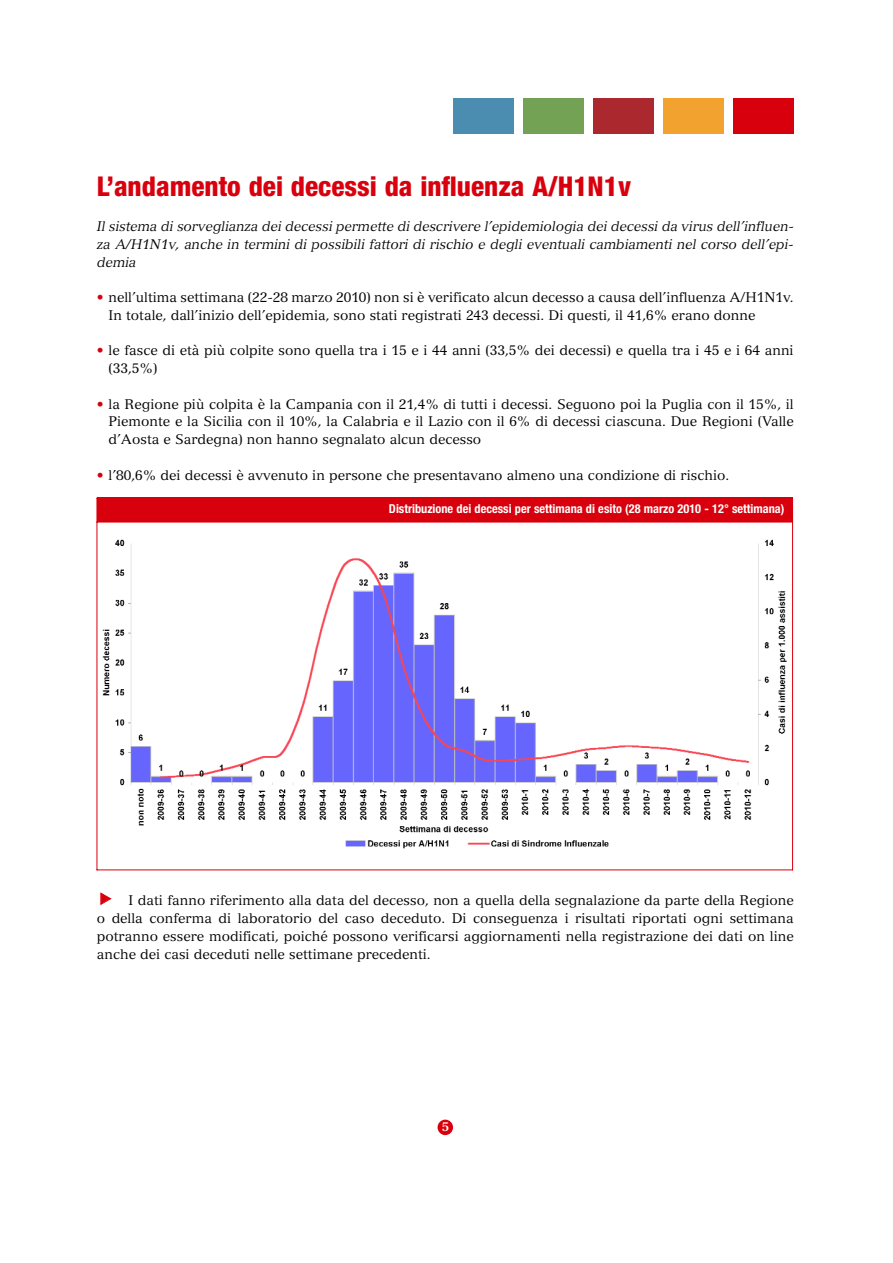
<style>
.page{position:relative;width:893px;height:1263px;background:#fff}
.page>*{position:absolute;margin:0;border:0;box-sizing:border-box;transform-origin:0 0}
.t1{font:800 condensed 27.3px "Helvetica Neue";color:#d9000d}
.t2{font:13.65px/17.7px "Versailles";color:#000}
.t3{font:italic 13.65px/17.7px "Versailles";color:#000;text-align:justify}
.t4{font:700 condensed 12.3px "Helvetica Neue";color:#fff}
.t5{font:700 12.3px "Versailles";color:#fff}
.s1{font-weight:900;color:#d9000d}
</style>
<div class="page">
<div style="left:523px;top:98px;width:60px;height:35px;background:#74a254"></div>
<div style="left:453px;top:98px;width:60px;height:35px;background:#4a8db1"></div>
<div style="left:593px;top:98px;width:60px;height:35px;background:#ac282f"></div>
<div style="left:663px;top:98px;width:60px;height:35px;background:#f1a22f"></div>
<div style="left:733px;top:98px;width:61px;height:35px;background:#d9000d"></div>
<div style="left:97px;top:498px;width:695px;height:24px;background:#d9000d"></div>
<img style="left:98px;top:539px;width:694px;height:331px">
<hr style="left:97px;top:498px;width:1px;height:372px;background:#d9000d">
<hr style="left:792px;top:498px;width:1px;height:372px;background:#d9000d">
<hr style="left:97px;top:522px;width:695px;height:1px;background:#d9000d">
<hr style="left:97px;top:870px;width:695px;height:1px;background:#d9000d">
<div style="left:437px;top:1120px;width:16px;height:15px;background:#d9000d;border-radius:50%"></div>
<h1 class="t1" style="left:97px;top:177px;width:536px">L’andamento dei decessi da influenza A/H1N1v</h1>
<p class="t3" style="left:97px;top:219px;width:698px">Il sistema di sorveglianza dei decessi permette di descrivere l’epidemiologia dei decessi da virus dell’influen&shy;za A/H1N1v, anche in termini di possibili fattori di rischio e degli eventuali cambiamenti nel corso dell’epi&shy;demia</p>
<p class="t2" style="left:109px;top:290px;width:686px;text-indent:-12px"><span class="s1">•</span> nell’ultima settimana (22-28 marzo 2010) non si è verificato alcun decesso a causa dell’influenza A/H1N1v.<br>In totale, dall’inizio dell’epidemia, sono stati registrati 243 decessi. Di questi, il 41,6% erano donne</p>
<p class="t2" style="left:109px;top:343px;width:686px;text-indent:-12px"><span class="s1">•</span> le fasce di età più colpite sono quella tra i 15 e i 44 anni (33,5% dei decessi) e quella tra i 45 e i 64 anni (33,5%)</p>
<p class="t2" style="left:109px;top:396px;width:686px;text-align:justify;text-indent:-12px"><span class="s1">•</span> la Regione più colpita è la Campania con il 21,4% di tutti i decessi. Seguono poi la Puglia con il 15%, il Piemonte e la Sicilia con il 10%, la Calabria e il Lazio con il 6% di decessi ciascuna. Due Regioni (Valle d’Aosta e Sardegna) non hanno segnalato alcun decesso</p>
<p class="t2" style="left:97px;top:467px;width:634px"><span class="s1">•</span> l’80,6% dei decessi è avvenuto in persone che presentavano almeno una condizione di rischio.</p>
<p class="t4" style="left:389px;top:505px;width:397px">Distribuzione dei decessi per settimana di esito (28 marzo 2010 - 12° settimana)</p>
<p class="t2" style="left:97px;top:893px;width:698px;text-align:justify;text-indent:32px">I dati fanno riferimento alla data del decesso, non a quella della segnalazione da parte della Regione o della conferma di laboratorio del caso deceduto. Di conseguenza i risultati riportati ogni settimana potranno essere modificati, poiché possono verificarsi aggiornamenti nella registrazione dei dati on line anche dei casi deceduti nelle settimane precedenti.</p>
<p class="t5" style="left:441px;top:1122px;width:9px">5</p>
</div>
